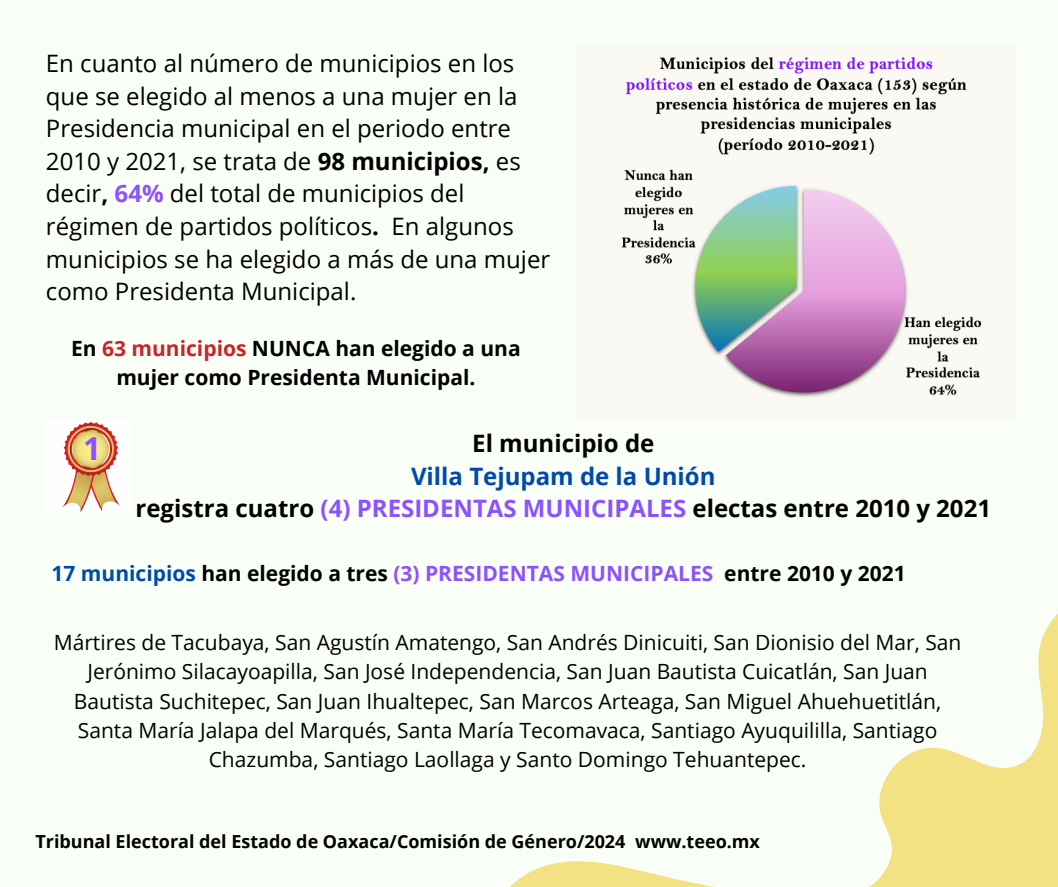
<style>
.page{position:relative;width:1058px;height:887px;background:#fff}
.page>*{position:absolute;margin:0;border:0;box-sizing:border-box;transform-origin:0 0}
.t1{font:700 31.65px "Open Sans";color:#8c52ff}
.t2{font:24px/32.7px "Open Sans";color:#000}
.t3{font:700 24px/32.7px "Open Sans";color:#000;text-align:center}
.t4{font:21px/29.2px "Open Sans";color:#000;text-align:center}
.t5{font:700 21px/29.2px "Open Sans";color:#000;text-align:center}
.t6{font:700 18px "Open Sans";color:#000}
.s1{font-weight:700}
.s2{font-weight:700;color:#8c52ff}
.s3{color:#cc2327}
.s4{color:#004aad}
.s5{color:#8c52ff}
</style>
<div class="page">
<div style="left:0;top:0;width:1058px;height:886px;background:#f9fff7"></div>
<img style="left:62px;top:421px;width:58px;height:92px">
<svg style="left:511px;top:613px;width:547px;height:273px"></svg>
<img style="left:621px;top:57px;width:361px;height:341px">
<h3 class="t2" style="left:46px;top:46px;width:506px">En cuanto al número de municipios en los que se elegido al menos a una mujer en la Presidencia municipal en el periodo entre 2010 y 2021, se trata de <span class="s1">98 municipios,</span> es decir<span class="s1">,</span> <span class="s2">64%</span> del total de municipios del régimen de partidos políticos<span class="s1">.</span> En algunos municipios se ha elegido a más de una mujer como Presidenta Municipal.</h3>
<h3 class="t5" style="left:71px;top:333px;width:451px">En <span class="s3">63 municipios</span> NUNCA han elegido a una mujer como Presidenta Municipal.</h3>
<h4 class="t1" style="left:83px;top:426px;width:20px">1</h4>
<p class="t3" style="left:135px;top:426px;width:857px">El municipio de<br><span class="s4">Villa Tejupam de la Unión<br></span>registra cuatro <span class="s5">(4) PRESIDENTAS MUNICIPALES</span> electas entre 2010 y 2021</p>
<p class="t5" style="left:51px;top:558px;width:855px"><span class="s4">17 municipios</span> han elegido a tres <span class="s5">(3) PRESIDENTAS MUNICIPALES</span> entre 2010 y 2021</p>
<h2 class="t4" style="left:54px;top:627px;width:909px">Mártires de Tacubaya, San Agustín Amatengo, San Andrés Dinicuiti, San Dionisio del Mar, San Jerónimo Silacayoapilla, San José Independencia, San Juan Bautista Cuicatlán, San Juan Bautista Suchitepec, San Juan Ihualtepec, San Marcos Arteaga, San Miguel Ahuehuetitlán, Santa María Jalapa del Marqués, Santa María Tecomavaca, Santiago Ayuquililla, Santiago Chazumba, Santiago Laollaga y Santo Domingo Tehuantepec.</h2>
<p class="t6" style="left:35px;top:829px;width:726px">Tribunal Electoral del Estado de Oaxaca/Comisión de Género/2024 www.teeo.mx</p>
</div>
